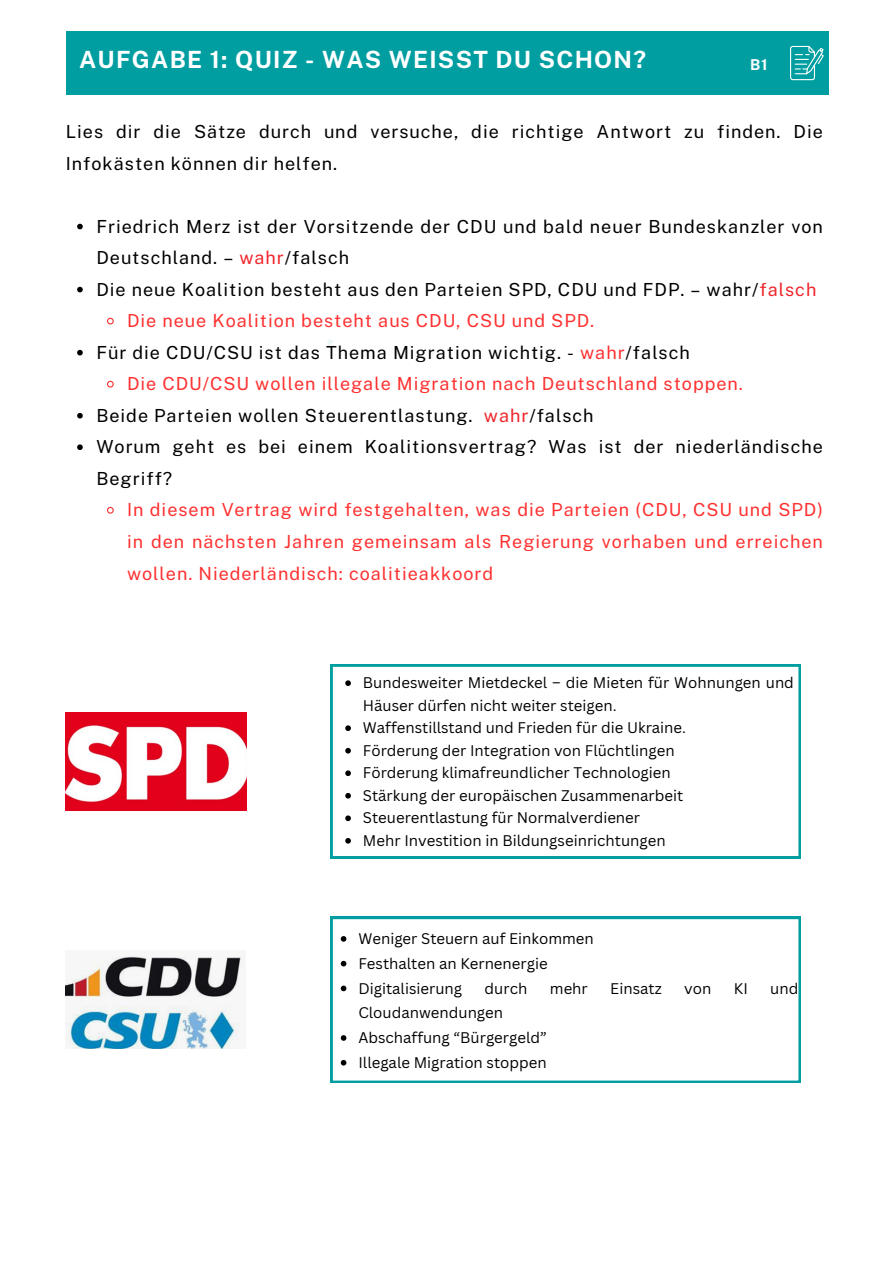
<style>
.page{position:relative;width:894px;height:1264px;background:#fff}
.page>*{position:absolute;margin:0;border:0;box-sizing:border-box;transform-origin:0 0}
.t1{font:700 23.7px "Public Sans";letter-spacing:.055em;color:#fff}
.t2{font:18px/31.5px "Public Sans";letter-spacing:.055em;color:#000}
.t3{font:18px/31.5px "Public Sans";letter-spacing:.055em;color:#ff3131;text-align:justify}
.t4{font:15px/22.5px "Canva Sans";color:#000}
.t5{font:700 15px "Public Sans";color:#fff}
.s1{color:#f0252c}
.s2{color:#ff3131}
</style>
<div class="page">
<div style="left:66px;top:31px;width:762px;height:64px;background:#009ea0"></div>
<svg style="left:77px;top:224px;width:6px;height:5px"></svg>
<svg style="left:77px;top:287px;width:6px;height:5px"></svg>
<svg style="left:107px;top:317px;width:7px;height:8px"></svg>
<svg style="left:77px;top:350px;width:6px;height:5px"></svg>
<svg style="left:107px;top:380px;width:7px;height:8px"></svg>
<svg style="left:77px;top:413px;width:6px;height:5px"></svg>
<svg style="left:77px;top:444px;width:6px;height:6px"></svg>
<svg style="left:107px;top:506px;width:7px;height:8px"></svg>
<svg style="left:327px;top:340px;width:6px;height:5px"></svg>
<svg style="left:790px;top:46px;width:33px;height:34px"></svg>
<svg style="left:330px;top:664px;width:470px;height:194px"></svg>
<svg style="left:345px;top:680px;width:6px;height:6px"></svg>
<svg style="left:345px;top:725px;width:6px;height:6px"></svg>
<svg style="left:345px;top:748px;width:6px;height:5px"></svg>
<svg style="left:345px;top:770px;width:6px;height:6px"></svg>
<svg style="left:345px;top:793px;width:6px;height:5px"></svg>
<svg style="left:345px;top:815px;width:6px;height:6px"></svg>
<svg style="left:345px;top:838px;width:6px;height:5px"></svg>
<img style="left:66px;top:712px;width:180px;height:98px">
<img style="left:66px;top:956px;width:178px;height:92px">
<svg style="left:330px;top:916px;width:470px;height:166px"></svg>
<svg style="left:340px;top:936px;width:6px;height:5px"></svg>
<svg style="left:340px;top:960px;width:6px;height:6px"></svg>
<svg style="left:340px;top:985px;width:6px;height:6px"></svg>
<svg style="left:340px;top:1035px;width:6px;height:5px"></svg>
<svg style="left:340px;top:1059px;width:6px;height:6px"></svg>
<p class="t1" style="left:79px;top:46px;width:568px">AUFGABE 1: QUIZ - WAS WEISST DU SCHON?</p>
<p class="t5" style="left:750px;top:56px;width:19px">B1</p>
<h3 class="t2" style="left:66px;top:116px;width:758px">Lies dir die Sätze durch und versuche, die richtige Antwort zu finden. Die<br>Infokästen können dir helfen.</h3>
<p class="t2" style="left:96px;top:210px;width:727px">Friedrich Merz ist der Vorsitzende der CDU und bald neuer Bundeskanzler von<br>Deutschland. – <span class="s1">wahr</span>/falsch</p>
<h1 class="t2" style="left:96px;top:273px;width:721px">Die neue Koalition besteht aus den Parteien SPD, CDU und FDP. – wahr/<span class="s1">falsch</span></h1>
<h2 class="t3" style="left:127px;top:305px;width:468px">Die neue Koalition besteht aus CDU, CSU und SPD.</h2>
<p class="t2" style="left:96px;top:336px;width:594px">Für die CDU/CSU ist das Thema Migration wichtig. - <span class="s2">wahr</span>/falsch</p>
<p class="t3" style="left:127px;top:368px;width:617px">Die CDU/CSU wollen illegale Migration nach Deutschland stoppen.</p>
<p class="t2" style="left:96px;top:399px;width:498px">Beide Parteien wollen Steuerentlastung. <span class="s1">wahr</span>/falsch</p>
<p class="t2" style="left:96px;top:431px;width:727px">Worum geht es bei einem Koalitionsvertrag? Was ist der niederländische<br>Begriff?</p>
<p class="t3" style="left:127px;top:494px;width:697px">In diesem Vertrag wird festgehalten, was die Parteien (CDU, CSU und SPD) in den nächsten Jahren gemeinsam als Regierung vorhaben und erreichen wollen. Niederländisch: coalitieakkoord</p>
<p class="t4" style="left:363px;top:671px;width:432px">Bundesweiter Mietdeckel – die Mieten für Wohnungen und<br>Häuser dürfen nicht weiter steigen.</p>
<p class="t4" style="left:363px;top:716px;width:324px">Waffenstillstand und Frieden für die Ukraine.</p>
<p class="t4" style="left:363px;top:738px;width:313px">Förderung der Integration von Flüchtlingen</p>
<p class="t4" style="left:363px;top:761px;width:309px">Förderung klimafreundlicher Technologien</p>
<p class="t4" style="left:363px;top:783px;width:322px">Stärkung der europäischen Zusammenarbeit</p>
<p class="t4" style="left:363px;top:806px;width:278px">Steuerentlastung für Normalverdiener</p>
<p class="t4" style="left:363px;top:828px;width:304px">Mehr Investition in Bildungseinrichtungen</p>
<p class="t4" style="left:358px;top:926px;width:237px">Weniger Steuern auf Einkommen</p>
<p class="t4" style="left:358px;top:951px;width:191px">Festhalten an Kernenergie</p>
<p class="t4" style="left:358px;top:976px;width:105px">Digitalisierung</p>
<p class="t4" style="left:484px;top:976px;width:44px">durch</p>
<p class="t4" style="left:549px;top:976px;width:39px">mehr</p>
<p class="t4" style="left:610px;top:976px;width:53px">Einsatz</p>
<p class="t4" style="left:684px;top:976px;width:29px">von</p>
<p class="t4" style="left:733px;top:976px;width:15px">KI</p>
<p class="t4" style="left:770px;top:976px;width:30px">und</p>
<p class="t4" style="left:358px;top:1001px;width:146px">Cloudanwendungen</p>
<p class="t4" style="left:358px;top:1025px;width:190px">Abschaffung “Bürgergeld”</p>
<p class="t4" style="left:358px;top:1050px;width:190px">Illegale Migration stoppen</p>
</div>
